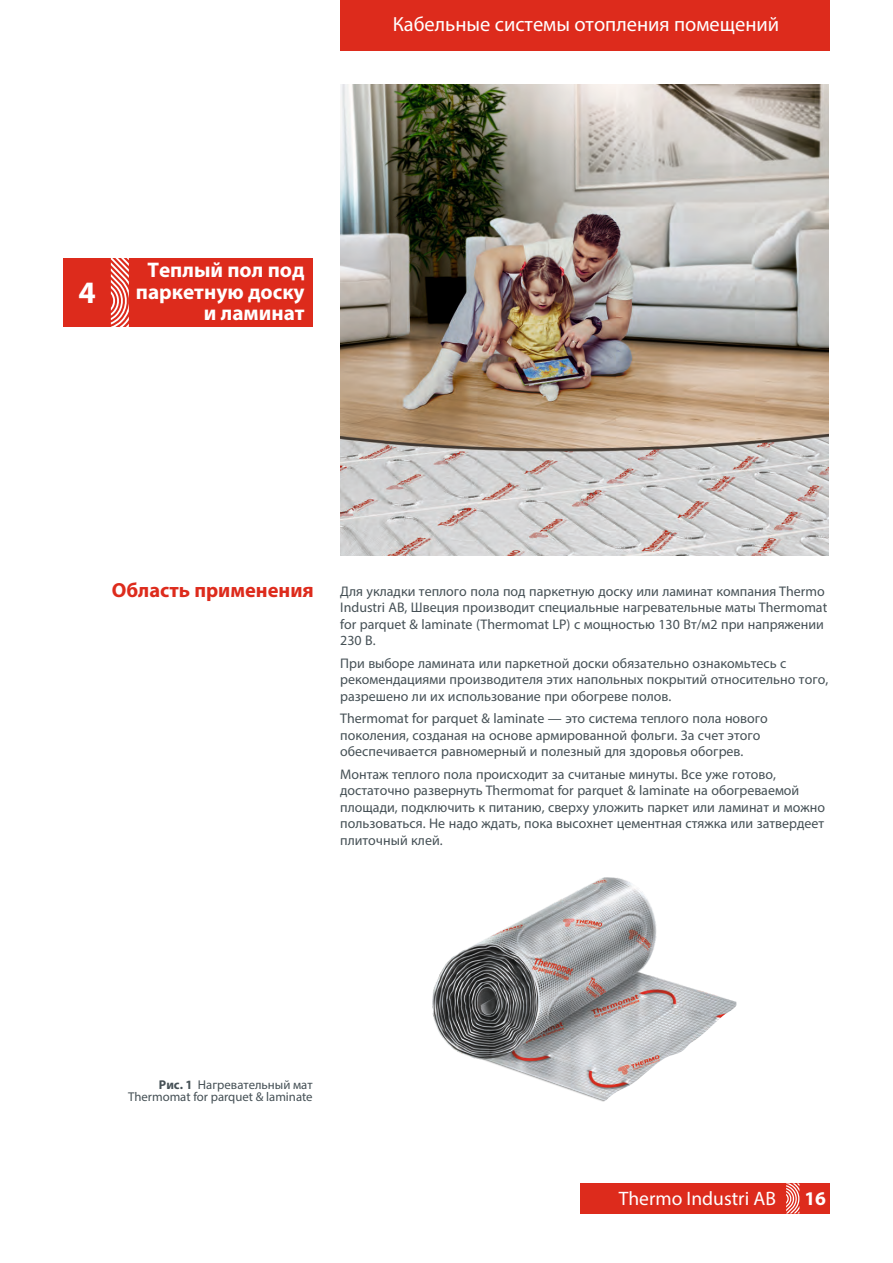
<style>
.page{position:relative;width:893px;height:1263px;background:#fff}
.page>*{position:absolute;margin:0;border:0;box-sizing:border-box;transform-origin:0 0}
.t1{font:700 31.2px "Myriad Pro";color:#fff}
.t2{font:700 21.15px/21.3px "Myriad Pro";color:#fff;text-align:right}
.t3{font:20.55px "Myriad Pro";color:#fff}
.t4{font:700 20.4px "Myriad Pro";color:#dd2b1c}
.t5{font:19.5px "Myriad Pro";color:#fff}
.t6{font:700 19.5px "Myriad Pro";color:#fff}
.t7{font:13.95px/16.5px "Myriad Pro";color:#455055}
.t8{font:12.75px/12px "Myriad Pro";color:#455055;text-align:right}
.s1{font-weight:700}
</style>
<div class="page">
<img style="left:340px;top:84px;width:488px;height:472px">
<div style="left:341px;top:0;width:489px;height:51px;background:#dd2b1c"></div>
<img style="left:432px;top:877px;width:304px;height:225px">
<div style="left:63px;top:258px;width:250px;height:68px;background:#dd2b1c"></div>
<svg style="left:111px;top:258px;width:20px;height:69px"></svg>
<div style="left:580px;top:1183px;width:250px;height:30px;background:#dd2b1c"></div>
<svg style="left:786px;top:1183px;width:14px;height:30px"></svg>
<h3 class="t3" style="left:393px;top:16px;width:388px">Кабельные системы отопления помещений</h3>
<h1 class="t1" style="left:78px;top:279px;width:19px">4</h1>
<h2 class="t2" style="left:136px;top:261px;width:170px">Теплый пол под паркетную доску и ламинат</h2>
<h3 class="t4" style="left:112px;top:582px;width:203px">Область применения</h3>
<p class="t7" style="left:340px;top:584px;width:489px">Для укладки теплого пола под паркетную доску или ламинат компания Thermo Industri AB, Швеция производит специальные нагревательные маты Thermomat for parquet &amp; laminate (Thermomat LP) с мощностью 130 Вт/м2 при напряжении 230 В.</p>
<p class="t7" style="left:340px;top:656px;width:489px">При выборе ламината или паркетной доски обязательно ознакомьтесь с рекомендациями производителя этих напольных покрытий относительно того, разрешено ли их использование при обогреве полов.</p>
<p class="t7" style="left:340px;top:711px;width:429px">Thermomat for parquet &amp; laminate — это система теплого пола нового поколения, созданая на основе армированной фольги. За счет этого обеспечивается равномерный и полезный для здоровья обогрев.</p>
<p class="t7" style="left:340px;top:767px;width:486px">Монтаж теплого пола происходит за считаные минуты. Все уже готово, достаточно развернуть Thermomat for parquet &amp; laminate на обогреваемой площади, подключить к питанию, сверху уложить паркет или ламинат и можно пользоваться. Не надо ждать, пока высохнет цементная стяжка или затвердеет плиточный клей.</p>
<p class="t8" style="left:128px;top:1079px;width:186px"><span class="s1">Рис. 1</span> Нагревательный мат<br>Thermomat for parquet &amp; laminate</p>
<h3 class="t5" style="left:619px;top:1191px;width:158px">Thermo Industri AB</h3>
<h3 class="t6" style="left:804px;top:1190px;width:23px">16</h3>
</div>
